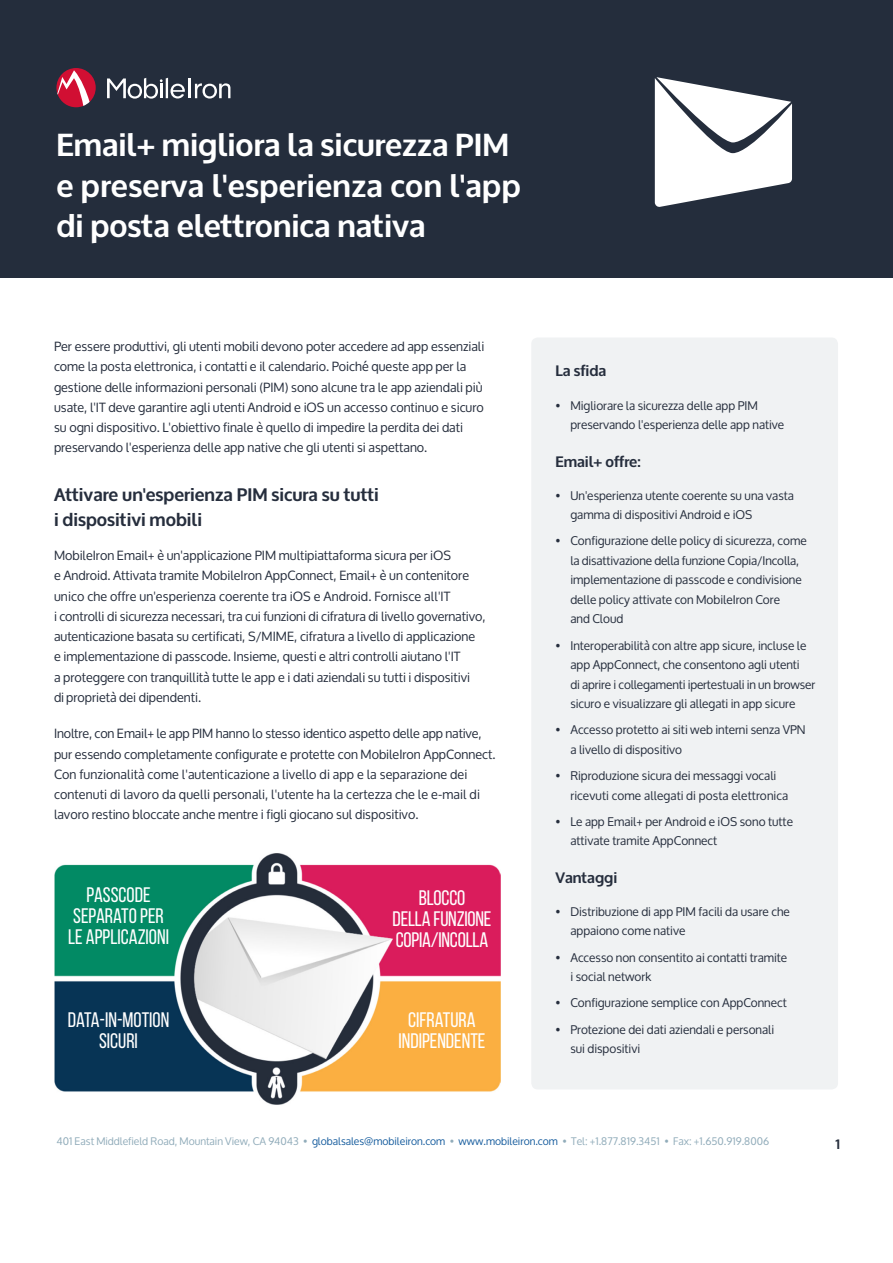
<style>
.page{position:relative;width:893px;height:1263px;background:#fff}
.page>*{position:absolute;margin:0;border:0;box-sizing:border-box;transform-origin:0 0}
.Title_0{font:700 31.5px/40.5px "Oxygen";color:#fff}
.call_out{font:21px/21px "Bebas Neue";color:#fff;text-align:center}
.Title_2{font:700 18px/25.5px "Oxygen";color:#262e3d}
.Title_-_sidebar{font:700 15px "Oxygen";color:#262e3d}
.t1{font:700 13.5px "Oxygen";color:#262e3d}
.Text_Copy{font:12.75px/20.2px "Oxygen";color:#262e3d}
.t2{font:12px/19.5px "Oxygen";color:#262e3d}
.t3{font:10.5px "Oxygen";color:#91acba}
.s1{color:#175d9e}
</style>
<div class="page">
<div style="left:0;top:0;width:893px;height:278px;background:#242d3c"></div>
<hr style="left:188px;top:79px;width:3px;height:19px;background:#fff">
<svg style="left:195px;top:83px;width:35px;height:16px"></svg>
<svg style="left:107px;top:78px;width:78px;height:21px"></svg>
<svg style="left:56px;top:68px;width:40px;height:39px"></svg>
<div style="left:531px;top:337px;width:307px;height:752px;background:#f0f2f3;border-radius:6px"></div>
<svg style="left:655px;top:77px;width:137px;height:130px"></svg>
<img style="left:55px;top:853px;width:445px;height:252px">
<p class="Title_0" style="left:56px;top:126px;width:466px">Email+ migliora la sicurezza PIM e preserva l'esperienza con l'app di posta elettronica nativa</p>
<p class="Text_Copy" style="left:54px;top:337px;width:432px">Per essere produttivi, gli utenti mobili devono poter accedere ad app essenziali come la posta elettronica, i contatti e il calendario. Poiché queste app per la gestione delle informazioni personali (PIM) sono alcune tra le app aziendali più usate, l'IT deve garantire agli utenti Android e iOS un accesso continuo e sicuro su ogni dispositivo. L'obiettivo finale è quello di impedire la perdita dei dati preservando l'esperienza delle app native che gli utenti si aspettano.</p>
<p class="Title_2" style="left:54px;top:482px;width:326px">Attivare un'esperienza PIM sicura su tutti i dispositivi mobili</p>
<p class="Text_Copy" style="left:54px;top:546px;width:433px">MobileIron Email+ è un'applicazione PIM multipiattaforma sicura per iOS<br>e Android. Attivata tramite MobileIron AppConnect, Email+ è un contenitore unico che offre un'esperienza coerente tra iOS e Android. Fornisce all'IT<br>i controlli di sicurezza necessari, tra cui funzioni di cifratura di livello governativo, autenticazione basata su certificati, S/MIME, cifratura a livello di applicazione<br>e implementazione di passcode. Insieme, questi e altri controlli aiutano l'IT<br>a proteggere con tranquillità tutte le app e i dati aziendali su tutti i dispositivi<br>di proprietà dei dipendenti.</p>
<p class="Text_Copy" style="left:54px;top:724px;width:443px">Inoltre, con Email+ le app PIM hanno lo stesso identico aspetto delle app native, pur essendo completamente configurate e protette con MobileIron AppConnect.<br>Con funzionalità come l'autenticazione a livello di app e la separazione dei contenuti di lavoro da quelli personali, l'utente ha la certezza che le e-mail di lavoro restino bloccate anche mentre i figli giocano sul dispositivo.</p>
<p class="call_out" style="left:68px;top:884px;width:102px">PASSCODE<br>SEPARATO PER<br>LE APPLICAZIONI</p>
<p class="call_out" style="left:393px;top:887px;width:100px">BLOCCO<br>DELLA FUNZIONE<br>COPIA/INCOLLA</p>
<p class="call_out" style="left:68px;top:1009px;width:103px">DATA-IN-MOTION<br>SICURI</p>
<p class="call_out" style="left:398px;top:1009px;width:89px">CIFRATURA<br>INDIPENDENTE</p>
<p class="Title_-_sidebar" style="left:555px;top:362px;width:52px">La sfida</p>
<p class="t2" style="left:570px;top:396px;width:215px;text-indent:-15px">• Migliorare la sicurezza delle app PIM preservando l'esperienza delle app native</p>
<p class="Title_-_sidebar" style="left:555px;top:452px;width:87px">Email+ offre:</p>
<p class="t2" style="left:570px;top:486px;width:225px;text-indent:-15px">• Un'esperienza utente coerente su una vasta gamma di dispositivi Android e iOS</p>
<p class="t2" style="left:570px;top:531px;width:238px;text-indent:-15px">• Configurazione delle policy di sicurezza, come la disattivazione della funzione Copia/Incolla, implementazione di passcode e condivisione delle policy attivate con MobileIron Core<br>and Cloud</p>
<p class="t2" style="left:570px;top:636px;width:246px;text-indent:-15px">• Interoperabilità con altre app sicure, incluse le app AppConnect, che consentono agli utenti<br>di aprire i collegamenti ipertestuali in un browser sicuro e visualizzare gli allegati in app sicure</p>
<p class="t2" style="left:570px;top:720px;width:237px;text-indent:-15px">• Accesso protetto ai siti web interni senza VPN a livello di dispositivo</p>
<p class="t2" style="left:570px;top:766px;width:219px;text-indent:-15px">• Riproduzione sicura dei messaggi vocali ricevuti come allegati di posta elettronica</p>
<p class="t2" style="left:570px;top:812px;width:224px;text-indent:-15px">• Le app Email+ per Android e iOS sono tutte attivate tramite AppConnect</p>
<p class="Title_-_sidebar" style="left:555px;top:868px;width:63px">Vantaggi</p>
<p class="t2" style="left:570px;top:902px;width:221px;text-indent:-15px">• Distribuzione di app PIM facili da usare che appaiono come native</p>
<p class="t2" style="left:570px;top:948px;width:218px;text-indent:-15px">• Accesso non consentito ai contatti tramite i social network</p>
<p class="t2" style="left:555px;top:993px;width:233px">• Configurazione semplice con AppConnect</p>
<p class="t2" style="left:570px;top:1020px;width:205px;text-indent:-15px">• Protezione dei dati aziendali e personali sui dispositivi</p>
<p class="t3" style="left:56px;top:1135px;width:714px">401 East Middlefield Road, Mountain View, CA 94043 • <span class="s1">globalsales@mobileiron.com</span> • <span class="s1">www.mobileiron.com</span> • Tel: +1.877.819.3451 • Fax: +1.650.919.8006</p>
<p class="t1" style="left:835px;top:1136px;width:6px">1</p>
</div>
